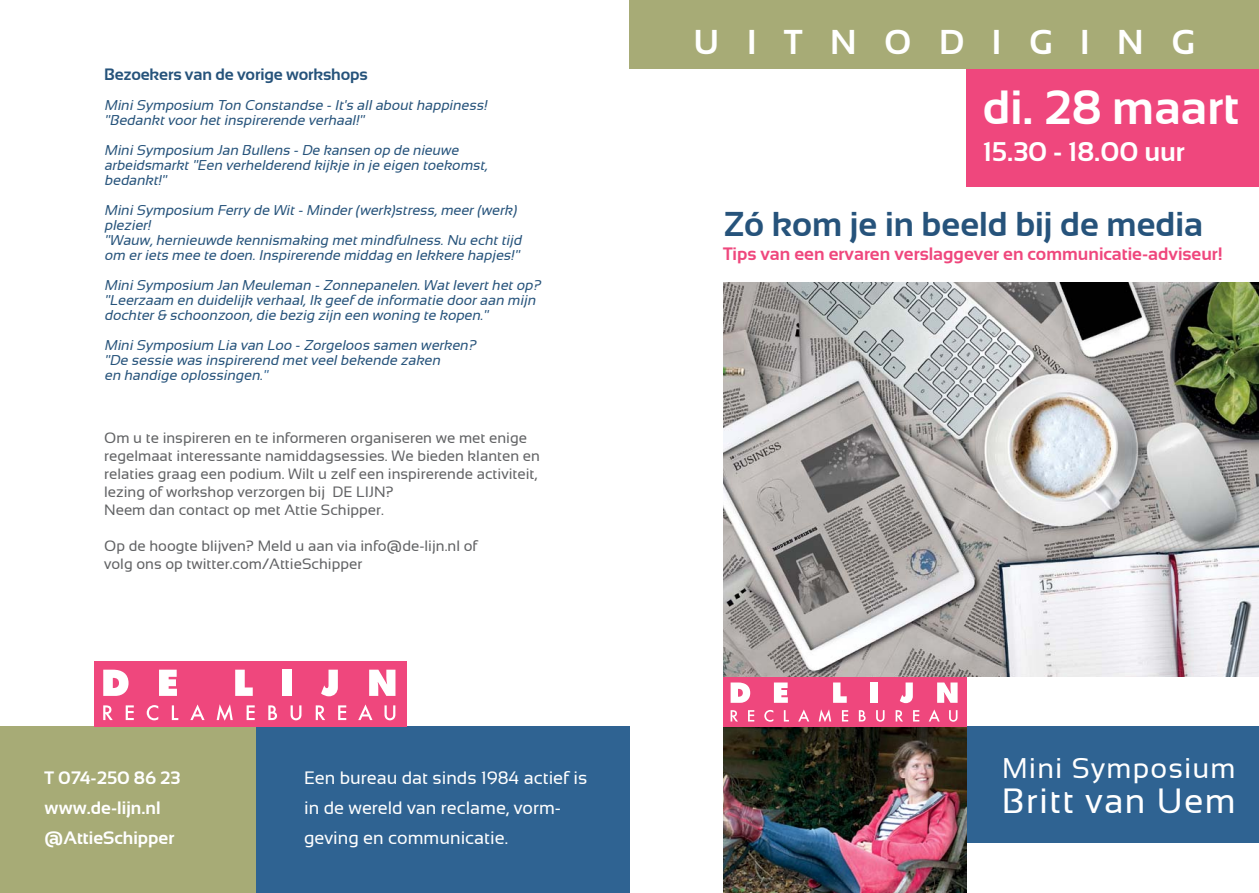
<style>
.page{position:relative;width:1259px;height:893px;background:#fff}
.page>*{position:absolute;margin:0;border:0;box-sizing:border-box;transform-origin:0 0}
.t1{font:700 48px "Sansation";color:#fff}
.t2{font:35.1px "Sansation";letter-spacing:.04em;color:#fff}
.t3{font:700 34.5px "Sansation";color:#26537b}
.t4{font:700 34.5px "Sansation";letter-spacing:.8em;color:#fff}
.t5{font:28.5px "Sansation";letter-spacing:.04em;color:#fff}
.t6{font:700 27px "Sansation";color:#fff}
.t7{font:18px/30px "Sansation";color:#fff}
.t8{font:18px/21.6px "Minion Pro";color:#fff;text-align:center}
.t9{font:700 18px "Sansation";color:#ef477d}
.t10{font:700 18px "Sansation";color:#fff}
.t11{font:700 18px "Minion Pro";color:#fff}
.t12{font:700 16.5px "Sansation";letter-spacing:-.01em;color:#26537b}
.t13{font:15px/18px "Sansation";color:#616264}
.t14{font:italic 14.25px/15px "Sansation";color:#26537b}
.s1{color:#2f6392}
</style>
<div class="page">
<div style="left:240px;top:727px;width:389px;height:166px;background:#2f6392"></div>
<div style="left:0;top:727px;width:255px;height:166px;background:#a7ab76"></div>
<div style="left:966px;top:62px;width:293px;height:125px;background:#ef477d"></div>
<div style="left:629px;top:0;width:630px;height:68px;background:#a7ab76"></div>
<div style="left:966px;top:727px;width:293px;height:116px;background:#2f6392"></div>
<img style="left:723px;top:727px;width:243px;height:166px">
<div style="left:94px;top:661px;width:312px;height:66px;background:#ef477d"></div>
<svg style="left:159px;top:670px;width:18px;height:26px"></svg>
<svg style="left:235px;top:670px;width:18px;height:26px"></svg>
<div style="left:283px;top:670px;width:9px;height:26px;background:#fff"></div>
<svg style="left:321px;top:670px;width:17px;height:26px"></svg>
<svg style="left:369px;top:670px;width:26px;height:26px"></svg>
<svg style="left:103px;top:670px;width:26px;height:26px"></svg>
<svg style="left:103px;top:704px;width:292px;height:17px"></svg>
<div style="left:723px;top:676px;width:243px;height:51px;background:#ef477d"></div>
<svg style="left:730px;top:682px;width:21px;height:21px"></svg>
<svg style="left:774px;top:682px;width:14px;height:21px"></svg>
<svg style="left:833px;top:682px;width:14px;height:21px"></svg>
<div style="left:870px;top:682px;width:7px;height:21px;background:#fff"></div>
<svg style="left:899px;top:682px;width:14px;height:21px"></svg>
<svg style="left:937px;top:682px;width:20px;height:21px"></svg>
<svg style="left:730px;top:709px;width:227px;height:13px"></svg>
<img style="left:723px;top:283px;width:536px;height:393px">
<p class="t12" style="left:104px;top:65px;width:265px">Bezoekers van de vorige workshops</p>
<p class="t14" style="left:104px;top:98px;width:387px">MiniSymposium Ton Constandse -It's allabouthappiness!</p>
<p class="t14" style="left:104px;top:113px;width:264px">"Bedanktvoorhetinspirerende verhaal!"</p>
<p class="t14" style="left:104px;top:143px;width:388px">MiniSymposium Jan Bullens -De kansen op de nieuwe arbeidsmarkt"Een verhelderend kijkje in je eigen toekomst, bedankt!"</p>
<p class="t14" style="left:104px;top:203px;width:417px">MiniSymposium Ferry de Wit-Minder(werk)stress,meer(werk) plezier!</p>
<p class="t14" style="left:104px;top:233px;width:422px">"Wauw,hernieuwde kennismaking metmindfulness.Nu echttijd om eriets mee te doen.Inspirerende middag en lekkere hapjes!"</p>
<p class="t14" style="left:104px;top:278px;width:441px">MiniSymposium Jan Meuleman -Zonnepanelen.Watleverthetop?</p>
<p class="t14" style="left:104px;top:293px;width:436px">"Leerzaam en duidelijk verhaal,Ik geef de informatie dooraan mijn dochter&amp; schoonzoon,die bezig zijn een woning te kopen."</p>
<p class="t14" style="left:104px;top:338px;width:376px">MiniSymposium Lia van Loo -Zorgeloos samen werken?</p>
<p class="t14" style="left:104px;top:353px;width:340px">"De sessie was inspirerend metveelbekende zaken</p>
<p class="t14" style="left:104px;top:368px;width:168px">en handige oplossingen.<span class="s1">"</span></p>
<p class="t13" style="left:104px;top:429px;width:437px">Om u te inspireren en te informeren organiseren we met enige regelmaat interessante namiddagsessies. We bieden klanten en relaties graag een podium. Wilt u zelf een inspirerende activiteit, lezing of workshop verzorgen bij DE LIJN?</p>
<p class="t13" style="left:104px;top:501px;width:281px">Neem dan contact op met Attie Schipper.</p>
<p class="t13" style="left:104px;top:537px;width:375px">Op de hoogte blijven? Meld u aan via info@de-lijn.nl of</p>
<p class="t13" style="left:104px;top:555px;width:260px">volg ons op twitter.com/AttieSchipper</p>
<p class="t10" style="left:45px;top:767px;width:137px">T 074-250 86 23</p>
<p class="t10" style="left:45px;top:797px;width:117px">www.de-lijn.nl</p>
<p class="t10" style="left:45px;top:827px;width:131px">@AttieSchipper</p>
<p class="t11" style="left:87px;top:765px;width:71px">-2508623</p>
<p class="t11" style="left:70px;top:795px;width:86px">w.de-lijn.nl</p>
<p class="t11" style="left:58px;top:825px;width:106px">At ieSchip er</p>
<p class="t7" style="left:304px;top:763px;width:285px">Een bureau dat sinds 1984 actief is in de wereld van reclame, vorm-</p>
<p class="t7" style="left:304px;top:823px;width:205px">geving en communicatie.</p>
<p class="t8" style="left:304px;top:767px;width:277px">n bureau dat sinds 1984 actief is in<br>de wereld van reclame, vormgeving en</p>
<p class="t7" style="left:296px;top:784px;width:266px">Een bureau dat sinds 1984 actief</p>
<p class="t7" style="left:296px;top:828px;width:247px">vormgeving en communicatie.</p>
<p class="t4" style="left:693px;top:23px;width:503px">UITNODIGING</p>
<p class="t1" style="left:983px;top:80px;width:258px">di. 28 maart</p>
<p class="t6" style="left:983px;top:137px;width:203px">15.30 - 18.00 uur</p>
<p class="t3" style="left:723px;top:204px;width:482px">Zó kom je in beeld bij de media</p>
<p class="t9" style="left:723px;top:243px;width:501px">Tips van een ervaren verslaggever en communicatie-adviseur!</p>
<p class="t5" style="left:1002px;top:752px;width:235px">Mini Symposium</p>
<p class="t2" style="left:1002px;top:781px;width:235px">Britt van Uem</p>
</div>
